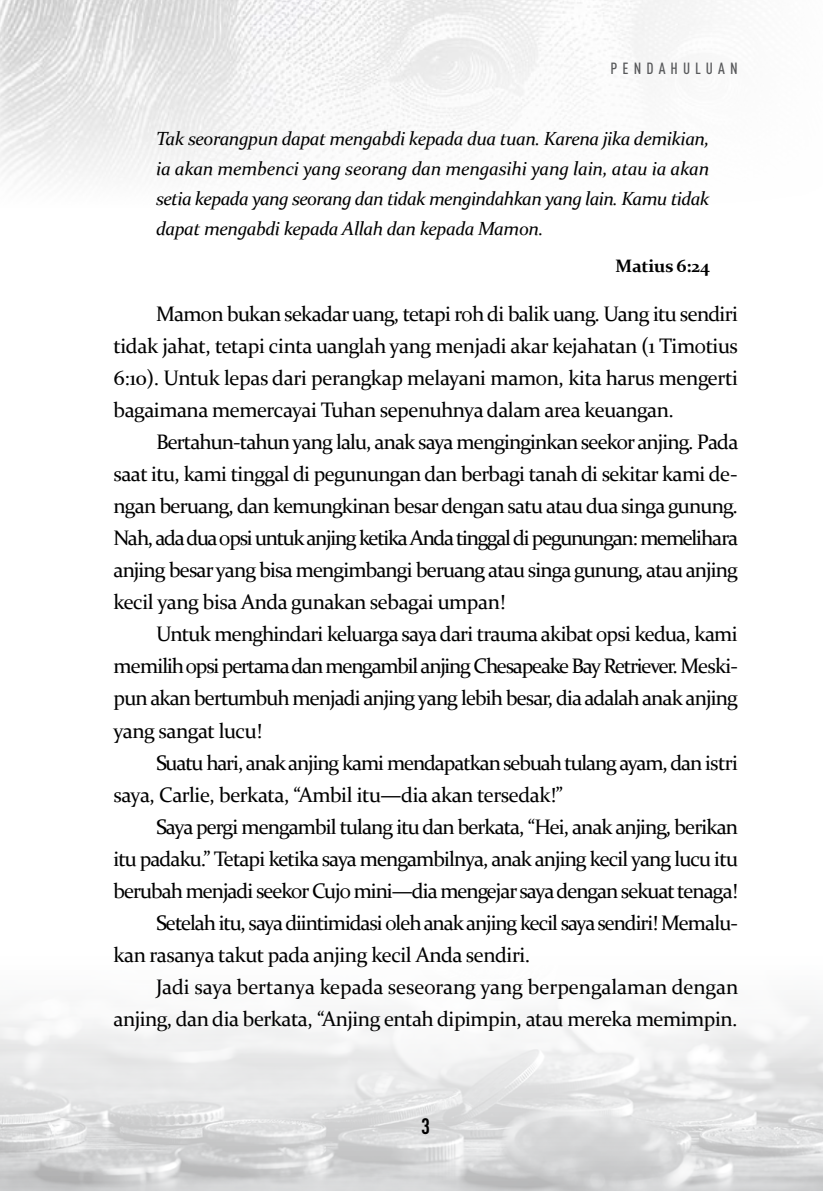
<style>
.page{position:relative;width:823px;height:1191px;background:#fff}
.page>*{position:absolute;margin:0;border:0;box-sizing:border-box;transform-origin:0 0}
.t1{font:700 condensed 22px "DIN Pro";color:#000}
.t2{font:21px/32px "Constantia";letter-spacing:-.045em;color:#000;text-align:justify}
.t3{font:21px "Constantia";letter-spacing:-.025em;color:#000}
.t4{font:21px "Constantia";letter-spacing:-.005em;color:#000}
.t5{font:italic 19px/30px "Constantia";letter-spacing:-.025em;color:#000;text-align:justify}
.t6{font:700 18px "Constantia";letter-spacing:-.01em;color:#000}
.t7{font:500 condensed 16px "DIN Pro";letter-spacing:.32em;color:#58595b}
</style>
<div class="page">
<img style="left:1px;top:0;width:821px;height:1191px">
<p class="t7" style="left:610px;top:57px;width:129px">PENDAH ULUAN</p>
<p class="t5" style="left:156px;top:122px;width:554px">Tak seorangpun dapat mengabdi kepada dua tuan. Karena jika demikian, ia akan membenci yang seorang dan mengasihi yang lain, atau ia akan setia kepada yang seorang dan tidak mengindahkan yang lain. Kamu tidak dapat mengabdi kepada Allah dan kepada Mamon.</p>
<p class="t6" style="left:615px;top:254px;width:95px">Matius 6:24</p>
<p class="t2" style="left:113px;top:297px;width:625px;text-indent:43px">Mamon bukan sekadar uang, tetapi roh di balik uang. Uang itu sendiri tidak jahat, tetapi cinta uanglah yang menjadi akar kejahatan (1 Timotius 6:10). Untuk lepas dari perangkap melayani mamon, kita harus mengerti bagaimana memercayai Tuhan sepenuhnya dalam area keuangan.</p>
<p class="t2" style="left:113px;top:425px;width:626px;text-indent:43px">Bertahun-tahun yang lalu, anak saya menginginkan seekor anjing. Pada saat itu, kami tinggal di pegunungan dan berbagi tanah di sekitar kami de&shy;ngan beruang, dan kemungkinan besar dengan satu atau dua singa gunung.<br>Nah, ada dua opsi untuk anjing ketika Anda tinggal di pegunungan: memelihara anjing besar yang bisa mengimbangi beruang atau singa gunung, atau anjing kecil yang bisa Anda gunakan sebagai umpan!</p>
<p class="t2" style="left:113px;top:617px;width:625px;text-indent:43px">Untuk menghindari keluarga saya dari trauma akibat opsi kedua, kami memilih opsi pertama dan mengambil anjing Chesapeake Bay Retriever. Meski&shy;pun akan bertumbuh menjadi anjing yang lebih besar, dia adalah anak anjing yang sangat lucu!</p>
<p class="t2" style="left:113px;top:745px;width:625px;text-indent:43px">Suatu hari, anak anjing kami mendapatkan sebuah tulang ayam, dan istri saya, Carlie, berkata, “Ambil itu—dia akan tersedak!”</p>
<p class="t2" style="left:156px;top:809px;width:583px">Saya pergi mengambil tulang itu dan berkata, “Hei, anak anjing, berikan</p>
<p class="t2" style="left:113px;top:841px;width:625px">itu padaku.” Tetapi ketika saya mengambilnya, anak anjing kecil yang lucu itu</p>
<p class="t2" style="left:113px;top:873px;width:625px">berubah menjadi seekor Cujo mini—dia mengejar saya dengan sekuat tenaga!</p>
<p class="t2" style="left:156px;top:905px;width:583px">Setelah itu, saya diintimidasi oleh anak anjing kecil saya sendiri! Memalu-</p>
<p class="t3" style="left:113px;top:940px;width:418px">kan rasanya takut pada anjing kecil Anda sendiri.</p>
<p class="t4" style="left:156px;top:972px;width:583px">Jadi saya bertanya kepada seseorang yang berpengalaman dengan</p>
<p class="t3" style="left:113px;top:1004px;width:625px">anjing, dan dia berkata, “Anjing entah dipimpin, atau mereka memimpin.</p>
<p class="t1" style="left:421px;top:1109px;width:10px">3</p>
</div>
